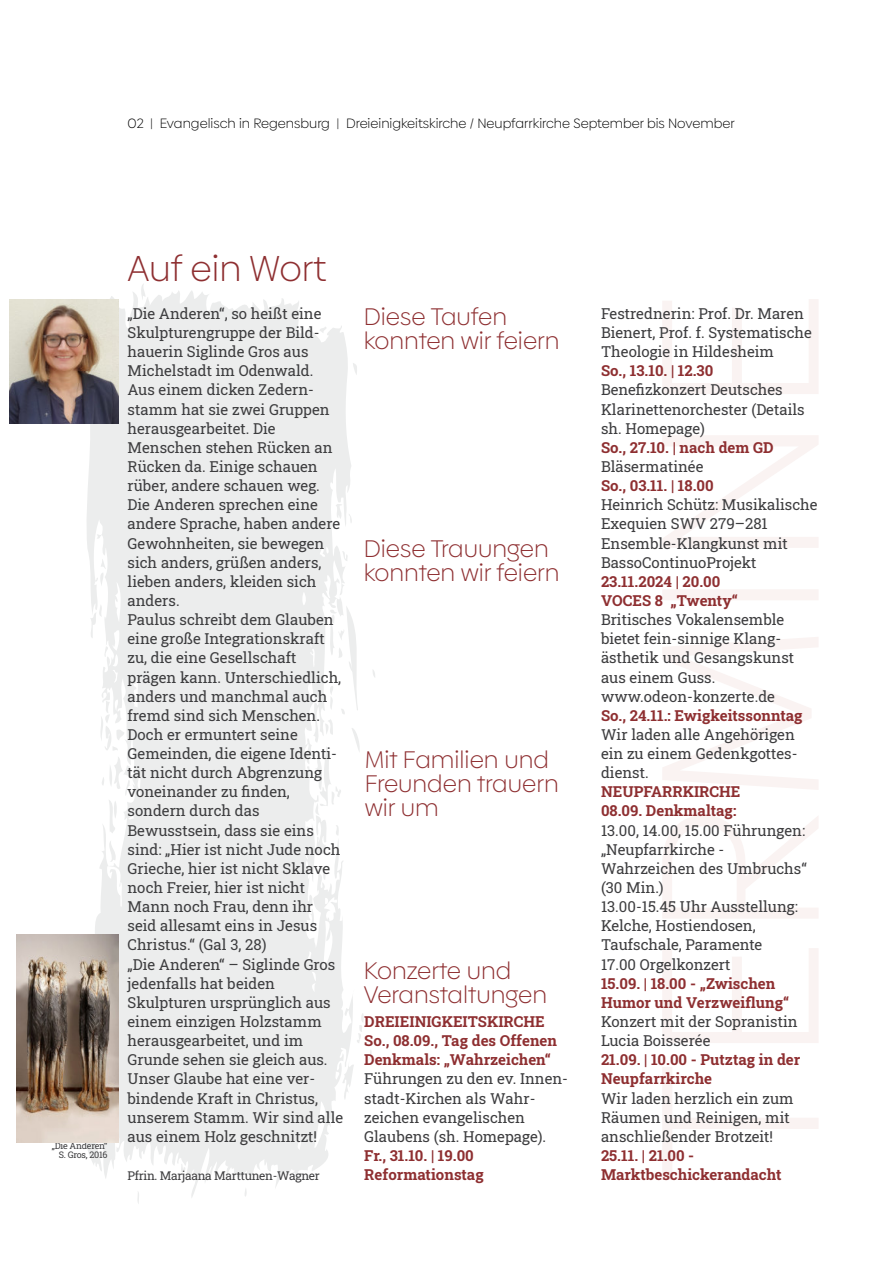
<style>
.page{position:relative;width:893px;height:1263px;background:#fff}
.page>*{position:absolute;margin:0;border:0;box-sizing:border-box;transform-origin:0 0}
.t1{font:300 36px "Biennale";color:#8e2f31}
.t2{font:300 24px "Biennale";color:#8e2f31}
.t3{font:15px "Roboto Slab";color:#3d3d3f}
.t4{font:700 15px "Roboto Slab";color:#8e2f31}
.t5{font:300 13.5px "Biennale";color:#000}
.t6{font:12px "Roboto Slab";letter-spacing:-.025em;color:#3d3d3f}
.t7{font:9px "Roboto Slab";letter-spacing:-.025em;color:#3d3d3f}
</style>
<div class="page">
<svg style="left:663px;top:299px;width:155px;height:881px"></svg>
<svg style="left:47px;top:284px;width:328px;height:920px;fill:#eceded"></svg>
<img style="left:17px;top:935px;width:101px;height:207px">
<img style="left:10px;top:299px;width:108px;height:125px">
<p class="t5" style="left:128px;top:114px;width:609px">02 | Evangelisch in Regensburg | Dreieinigkeitskirche / Neupfarrkirche September bis November</p>
<p class="t7" style="left:52px;top:1140px;width:57px">„Die Anderen“</p>
<p class="t7" style="left:59px;top:1149px;width:50px">S. Gros, 2016</p>
<p class="t1" style="left:128px;top:243px;width:200px">Auf ein Wort</p>
<p class="t3" style="left:128px;top:303px;width:195px">„Die Anderen“, so heißt eine</p>
<p class="t3" style="left:128px;top:322px;width:194px">Skulpturengruppe der Bild-</p>
<p class="t3" style="left:128px;top:341px;width:182px">hauerin Siglinde Gros aus</p>
<p class="t3" style="left:128px;top:361px;width:187px">Michelstadt im Odenwald.</p>
<p class="t3" style="left:128px;top:380px;width:188px">Aus einem dicken Zedern-</p>
<p class="t3" style="left:128px;top:399px;width:204px">stamm hat sie zwei Gruppen</p>
<p class="t3" style="left:128px;top:418px;width:150px">herausgearbeitet. Die</p>
<p class="t3" style="left:128px;top:437px;width:207px">Menschen stehen Rücken an</p>
<p class="t3" style="left:128px;top:456px;width:192px">Rücken da. Einige schauen</p>
<p class="t3" style="left:128px;top:475px;width:194px">rüber, andere schauen weg.</p>
<p class="t3" style="left:128px;top:495px;width:192px">Die Anderen sprechen eine</p>
<p class="t3" style="left:128px;top:514px;width:214px">andere Sprache, haben andere</p>
<p class="t3" style="left:128px;top:533px;width:198px">Gewohnheiten, sie bewegen</p>
<p class="t3" style="left:128px;top:552px;width:195px">sich anders, grüßen anders,</p>
<p class="t3" style="left:128px;top:571px;width:190px">lieben anders, kleiden sich</p>
<p class="t3" style="left:128px;top:590px;width:54px">anders.</p>
<p class="t3" style="left:128px;top:609px;width:208px">Paulus schreibt dem Glauben</p>
<p class="t3" style="left:128px;top:628px;width:199px">eine große Integrationskraft</p>
<p class="t3" style="left:128px;top:648px;width:170px">zu, die eine Gesellschaft</p>
<p class="t3" style="left:128px;top:667px;width:215px">prägen kann. Unterschiedlich,</p>
<p class="t3" style="left:128px;top:686px;width:201px">anders und manchmal auch</p>
<p class="t3" style="left:128px;top:705px;width:194px">fremd sind sich Menschen.</p>
<p class="t3" style="left:128px;top:724px;width:172px">Doch er ermuntert seine</p>
<p class="t3" style="left:128px;top:743px;width:211px">Gemeinden, die eigene Identi-</p>
<p class="t3" style="left:128px;top:762px;width:196px">tät nicht durch Abgrenzung</p>
<p class="t3" style="left:128px;top:782px;width:164px">voneinander zu finden,</p>
<p class="t3" style="left:128px;top:801px;width:133px">sondern durch das</p>
<p class="t3" style="left:128px;top:820px;width:188px">Bewusstsein, dass sie eins</p>
<p class="t3" style="left:128px;top:839px;width:214px">sind: „Hier ist nicht Jude noch</p>
<p class="t3" style="left:128px;top:858px;width:204px">Grieche, hier ist nicht Sklave</p>
<p class="t3" style="left:128px;top:877px;width:179px">noch Freier, hier ist nicht</p>
<p class="t3" style="left:128px;top:896px;width:187px">Mann noch Frau, denn ihr</p>
<p class="t3" style="left:128px;top:915px;width:191px">seid allesamt eins in Jesus</p>
<p class="t3" style="left:128px;top:935px;width:140px">Christus.“ (Gal 3, 28)</p>
<p class="t3" style="left:128px;top:954px;width:209px">„Die Anderen“ – Siglinde Gros</p>
<p class="t3" style="left:128px;top:973px;width:149px">jedenfalls hat beiden</p>
<p class="t3" style="left:128px;top:992px;width:205px">Skulpturen ursprünglich aus</p>
<p class="t3" style="left:128px;top:1011px;width:196px">einem einzigen Holzstamm</p>
<p class="t3" style="left:128px;top:1030px;width:177px">herausgearbeitet, und im</p>
<p class="t3" style="left:128px;top:1049px;width:201px">Grunde sehen sie gleich aus.</p>
<p class="t3" style="left:128px;top:1069px;width:189px">Unser Glaube hat eine ver-</p>
<p class="t3" style="left:128px;top:1088px;width:192px">bindende Kraft in Christus,</p>
<p class="t3" style="left:128px;top:1107px;width:217px">unserem Stamm. Wir sind alle</p>
<p class="t3" style="left:128px;top:1126px;width:191px">aus einem Holz geschnitzt!</p>
<p class="t6" style="left:128px;top:1167px;width:194px">Pfrin. Marjaana Marttunen-Wagner</p>
<p class="t2" style="left:364px;top:300px;width:145px">Diese Taufen</p>
<p class="t2" style="left:364px;top:324px;width:197px">konnten wir feiern</p>
<p class="t2" style="left:364px;top:532px;width:186px">Diese Trauungen</p>
<p class="t2" style="left:364px;top:556px;width:197px">konnten wir feiern</p>
<p class="t2" style="left:365px;top:743px;width:186px">Mit Familien und</p>
<p class="t2" style="left:365px;top:767px;width:196px">Freunden trauern</p>
<p class="t2" style="left:365px;top:791px;width:76px">wir um</p>
<p class="t2" style="left:364px;top:954px;width:149px">Konzerte und</p>
<p class="t2" style="left:364px;top:978px;width:185px">Veranstaltungen</p>
<p class="t4" style="left:364px;top:1011px;width:182px">DREIEINIGKEITSKIRCHE</p>
<p class="t4" style="left:364px;top:1030px;width:194px">So., 08.09., Tag des Offenen</p>
<p class="t4" style="left:364px;top:1049px;width:188px">Denkmals: „Wahrzeichen“</p>
<p class="t3" style="left:364px;top:1069px;width:205px">Führungen zu den ev. Innen-</p>
<p class="t3" style="left:364px;top:1088px;width:173px">stadt-Kirchen als Wahr-</p>
<p class="t3" style="left:364px;top:1107px;width:162px">zeichen evangelischen</p>
<p class="t3" style="left:364px;top:1126px;width:183px">Glaubens (sh. Homepage).</p>
<p class="t4" style="left:364px;top:1145px;width:111px">Fr., 31.10. | 19.00</p>
<p class="t4" style="left:364px;top:1164px;width:121px">Reformationstag</p>
<p class="t3" style="left:601px;top:303px;width:205px">Festrednerin: Prof. Dr. Maren</p>
<p class="t3" style="left:601px;top:322px;width:212px">Bienert, Prof. f. Systematische</p>
<p class="t3" style="left:601px;top:341px;width:175px">Theologie in Hildesheim</p>
<p class="t4" style="left:601px;top:361px;width:114px">So., 13.10. | 12.30</p>
<p class="t3" style="left:601px;top:380px;width:183px">Benefizkonzert Deutsches</p>
<p class="t3" style="left:601px;top:399px;width:205px">Klarinettenorchester (Details</p>
<p class="t3" style="left:601px;top:418px;width:105px">sh. Homepage)</p>
<p class="t4" style="left:601px;top:437px;width:174px">So., 27.10. | nach dem GD</p>
<p class="t3" style="left:601px;top:456px;width:104px">Bläsermatinée</p>
<p class="t4" style="left:601px;top:475px;width:114px">So., 03.11. | 18.00</p>
<p class="t3" style="left:601px;top:495px;width:218px">Heinrich Schütz: Musikalische</p>
<p class="t3" style="left:601px;top:514px;width:168px">Exequien SWV 279–281</p>
<p class="t3" style="left:601px;top:533px;width:188px">Ensemble-Klangkunst mit</p>
<p class="t3" style="left:601px;top:552px;width:157px">BassoContinuoProjekt</p>
<p class="t4" style="left:601px;top:571px;width:121px">23.11.2024 | 20.00</p>
<p class="t4" style="left:601px;top:590px;width:138px">VOCES 8 „Twenty“</p>
<p class="t3" style="left:601px;top:609px;width:185px">Britisches Vokalensemble</p>
<p class="t3" style="left:601px;top:628px;width:182px">bietet fein-sinnige Klang-</p>
<p class="t3" style="left:601px;top:648px;width:195px">ästhetik und Gesangskunst</p>
<p class="t3" style="left:601px;top:667px;width:116px">aus einem Guss.</p>
<p class="t3" style="left:601px;top:686px;width:175px">www.odeon-konzerte.de</p>
<p class="t4" style="left:601px;top:705px;width:203px">So., 24.11.: Ewigkeitssonntag</p>
<p class="t3" style="left:601px;top:724px;width:195px">Wir laden alle Angehörigen</p>
<p class="t3" style="left:601px;top:743px;width:198px">ein zu einem Gedenkgottes-</p>
<p class="t3" style="left:601px;top:762px;width:49px">dienst.</p>
<p class="t4" style="left:601px;top:782px;width:141px">NEUPFARRKIRCHE</p>
<p class="t4" style="left:601px;top:801px;width:137px">08.09. Denkmaltag:</p>
<p class="t3" style="left:601px;top:820px;width:206px">13.00, 14.00, 15.00 Führungen:</p>
<p class="t3" style="left:601px;top:839px;width:125px">„Neupfarrkirche -</p>
<p class="t3" style="left:601px;top:858px;width:207px">Wahrzeichen des Umbruchs“</p>
<p class="t3" style="left:601px;top:877px;width:64px">(30 Min.)</p>
<p class="t3" style="left:601px;top:896px;width:198px">13.00-15.45 Uhr Ausstellung:</p>
<p class="t3" style="left:601px;top:915px;width:156px">Kelche, Hostiendosen,</p>
<p class="t3" style="left:601px;top:935px;width:163px">Taufschale, Paramente</p>
<p class="t3" style="left:601px;top:954px;width:131px">17.00 Orgelkonzert</p>
<p class="t4" style="left:601px;top:973px;width:176px">15.09. | 18.00 - „Zwischen</p>
<p class="t4" style="left:601px;top:992px;width:190px">Humor und Verzweiflung“</p>
<p class="t3" style="left:601px;top:1011px;width:198px">Konzert mit der Sopranistin</p>
<p class="t3" style="left:601px;top:1030px;width:111px">Lucia Boisserée</p>
<p class="t4" style="left:601px;top:1049px;width:201px">21.09. | 10.00 - Putztag in der</p>
<p class="t4" style="left:601px;top:1069px;width:113px">Neupfarrkirche</p>
<p class="t3" style="left:601px;top:1088px;width:194px">Wir laden herzlich ein zum</p>
<p class="t3" style="left:601px;top:1107px;width:190px">Räumen und Reinigen, mit</p>
<p class="t3" style="left:601px;top:1126px;width:174px">anschließender Brotzeit!</p>
<p class="t4" style="left:601px;top:1145px;width:95px">25.11. | 21.00 -</p>
<p class="t4" style="left:601px;top:1164px;width:182px">Marktbeschickerandacht</p>
</div>
